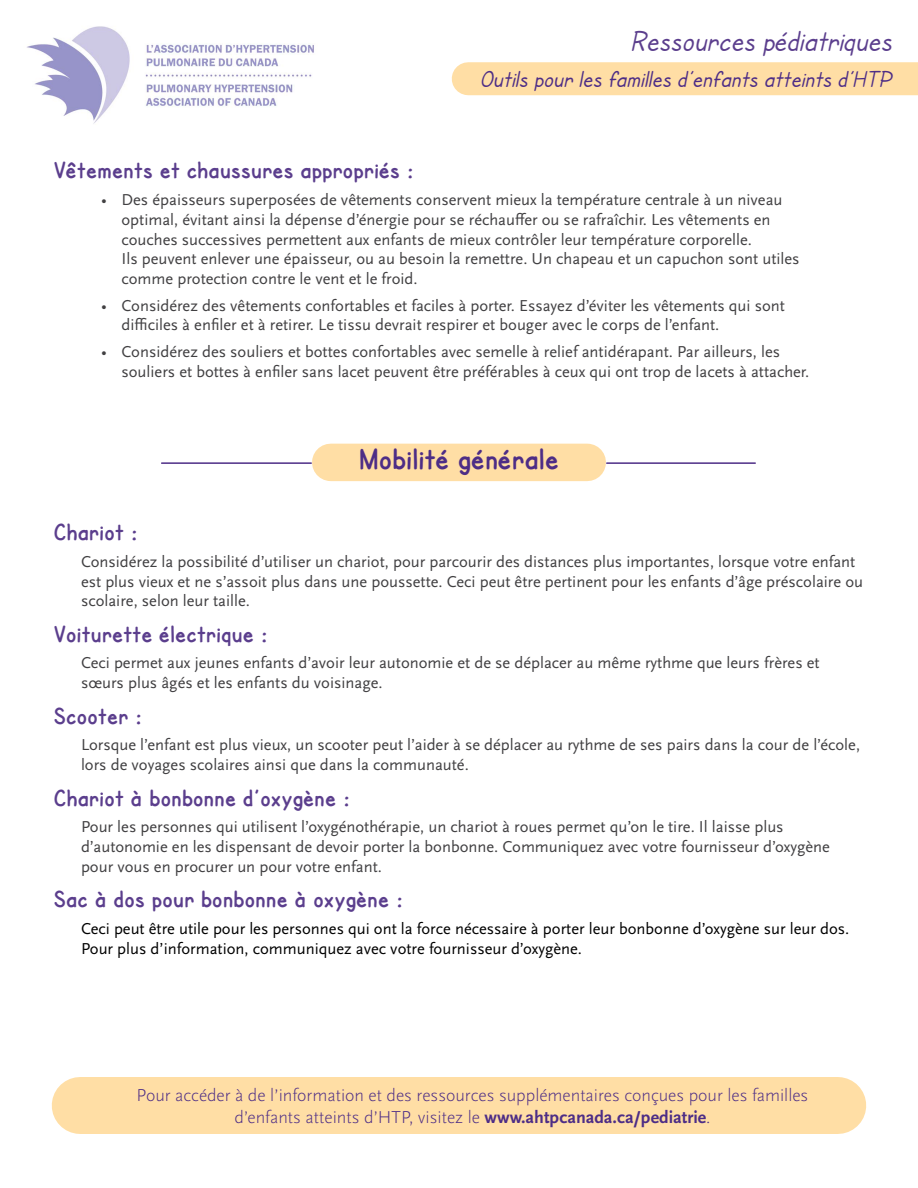
<style>
.page{position:relative;width:918px;height:1188px;background:#fff}
.page>*{position:absolute;margin:0;border:0;box-sizing:border-box;transform-origin:0 0}
.t1{font:italic 30px "SF Cartoonist Hand";letter-spacing:.04em;color:#5b3e8d}
.t2{font:700 30px "SF Cartoonist Hand";letter-spacing:.04em;color:#4d2d86}
.t3{font:700 24px "SF Cartoonist Hand";letter-spacing:.04em;color:#5b3e8d}
.t4{font:italic 24px "SF Cartoonist Hand";letter-spacing:.04em;color:#4d2d86}
.t5{font:300 18px/21.6px "Scala Sans OT";color:#4d2d86;text-align:center}
.t6{font:16.5px/19.8px "Scala Sans OT";color:#414042}
.t7{font:16.5px/19.8px "Scala Sans OT";color:#000}
.s1{font-weight:700}
</style>
<div class="page">
<img style="left:27px;top:26px;width:287px;height:98px">
<div style="left:468px;top:62px;width:450px;height:33px;background:#ffdea5"></div>
<hr style="left:162px;top:462px;width:149px;height:2px;background:#4d2d86">
<hr style="left:607px;top:462px;width:148px;height:2px;background:#4d2d86">
<div style="left:331px;top:444px;width:256px;height:37px;background:#ffdea5"></div>
<div style="left:80px;top:1077px;width:758px;height:57px;background:#ffdea5"></div>
<h1 class="t1" style="left:630px;top:25px;width:263px">Ressources pédiatriques</h1>
<h2 class="t4" style="left:480px;top:65px;width:412px">Outils pour les familles d’enfants atteints d’HTP</h2>
<h2 class="t3" style="left:54px;top:157px;width:361px">Vêtements et chaussures appropriés :</h2>
<p class="t6" style="left:121px;top:190px;width:680px;text-indent:-20px">• Des épaisseurs superposées de vêtements conservent mieux la température centrale à un niveau optimal, évitant ainsi la dépense d’énergie pour se réchauffer ou se rafraîchir. Les vêtements en couches successives permettent aux enfants de mieux contrôler leur température corporelle.<br>Ils peuvent enlever une épaisseur, ou au besoin la remettre. Un chapeau et un capuchon sont utiles comme protection contre le vent et le froid.</p>
<p class="t6" style="left:121px;top:296px;width:665px;text-indent:-20px">• Considérez des vêtements confortables et faciles à porter. Essayez d’éviter les vêtements qui sont difficiles à enfiler et à retirer. Le tissu devrait respirer et bouger avec le corps de l’enfant.</p>
<p class="t6" style="left:121px;top:342px;width:689px;text-indent:-20px">• Considérez des souliers et bottes confortables avec semelle à relief antidérapant. Par ailleurs, les souliers et bottes à enfiler sans lacet peuvent être préférables à ceux qui ont trop de lacets à attacher.</p>
<h1 class="t2" style="left:359px;top:442px;width:201px">Mobilité générale</h1>
<h2 class="t3" style="left:54px;top:518px;width:85px">Chariot :</h2>
<p class="t6" style="left:81px;top:552px;width:784px">Considérez la possibilité d’utiliser un chariot, pour parcourir des distances plus importantes, lorsque votre enfant est plus vieux et ne s’assoit plus dans une poussette. Ceci peut être pertinent pour les enfants d’âge préscolaire ou scolaire, selon leur taille.</p>
<h2 class="t3" style="left:54px;top:620px;width:215px">Voiturette électrique :</h2>
<p class="t6" style="left:81px;top:654px;width:740px">Ceci permet aux jeunes enfants d’avoir leur autonomie et de se déplacer au même rythme que leurs frères et sœurs plus âgés et les enfants du voisinage.</p>
<h2 class="t3" style="left:54px;top:702px;width:90px">Scooter :</h2>
<p class="t6" style="left:81px;top:735px;width:781px">Lorsque l’enfant est plus vieux, un scooter peut l’aider à se déplacer au rythme de ses pairs dans la cour de l’école, lors de voyages scolaires ainsi que dans la communauté.</p>
<h2 class="t3" style="left:54px;top:784px;width:298px">Chariot à bonbonne d’oxygène :</h2>
<p class="t6" style="left:81px;top:817px;width:750px">Pour les personnes qui utilisent l’oxygénothérapie, un chariot à roues permet qu’on le tire. Il laisse plus d’autonomie en les dispensant de devoir porter la bonbonne. Communiquez avec votre fournisseur d’oxygène pour vous en procurer un pour votre enfant.</p>
<h2 class="t3" style="left:54px;top:886px;width:351px">Sac à dos pour bonbonne à oxygène :</h2>
<p class="t7" style="left:81px;top:919px;width:770px">Ceci peut être utile pour les personnes qui ont la force nécessaire à porter leur bonbonne d’oxygène sur leur dos.<br>Pour plus d’information, communiquez avec votre fournisseur d’oxygène.</p>
<p class="t5" style="left:137px;top:1085px;width:673px">Pour accéder à de l’information et des ressources supplémentaires conçues pour les familles d’enfants atteints d’HTP, visitez le <span class="s1">www.ahtpcanada.ca/pediatrie</span>.</p>
</div>
